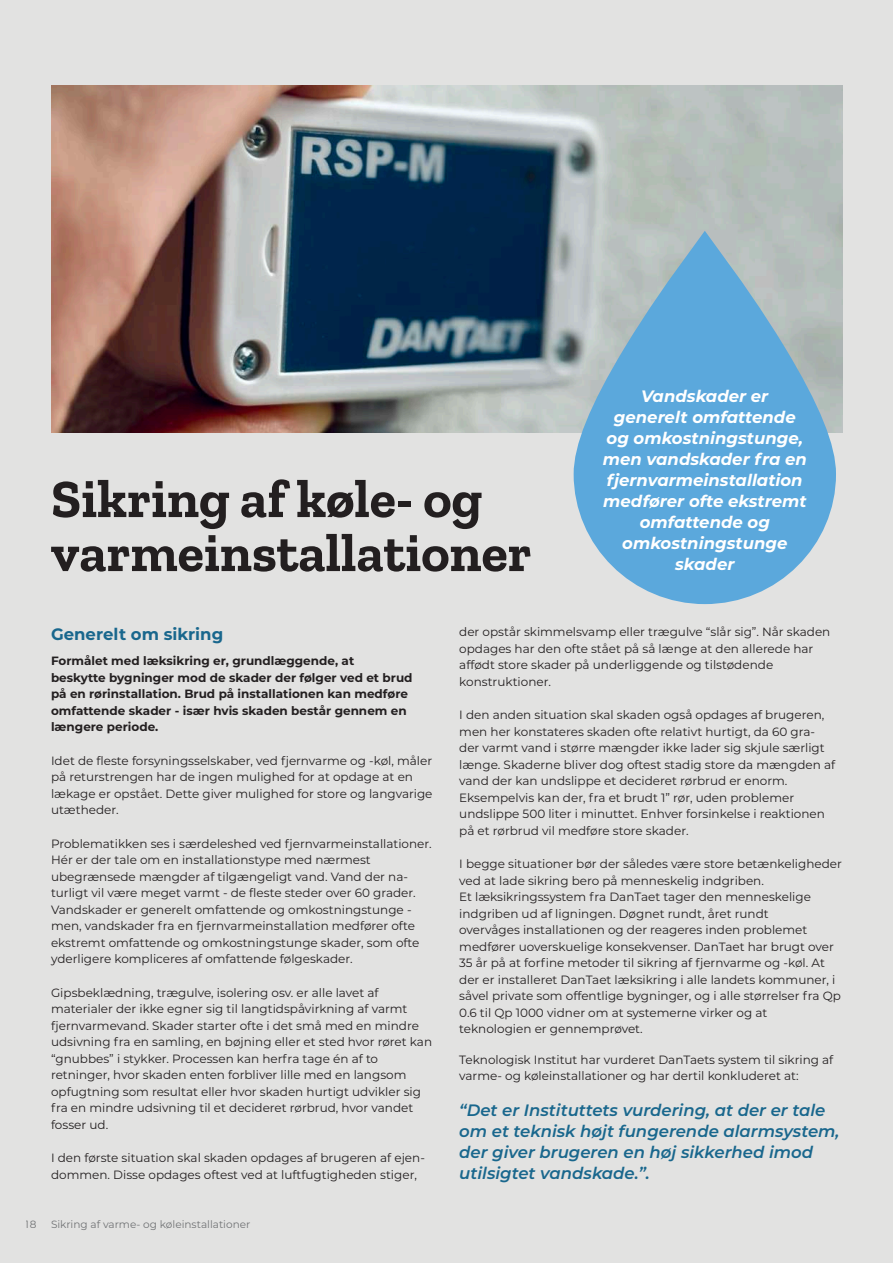
<style>
.page{position:relative;width:893px;height:1263px;background:#e2e2e1}
.page>*{position:absolute;margin:0;border:0;box-sizing:border-box;transform-origin:0 0}
.t1{font:700 54px/54px "Zilla Slab";color:#231f20}
.t2{font:italic 700 16.5px/21px "Montserrat";color:#fff;text-align:center}
.t3{font:italic 600 16.5px/21px "Montserrat";color:#19678d}
.t4{font:700 16.5px "Montserrat";color:#19678d}
.t5{font:12px/16.5px "Montserrat";color:#231f20}
.t6{font:700 12px/16.5px "Montserrat";color:#231f20}
.t7{font:10.5px "Montserrat";color:#808285}
</style>
<div class="page">
<img style="left:52px;top:86px;width:791px;height:346px">
<svg style="left:574px;top:231px;width:262px;height:373px;background:#7db2d4"></svg>
<h1 class="t1" style="left:51px;top:472px;width:482px">Sikring af køle- og varmeinstallationer</h1>
<h2 class="t2" style="left:603px;top:384px;width:206px">Vandskader er generelt omfattende og omkostningstunge, men vandskader fra en fjernvarmeinstallation medfører ofte ekstremt omfattende og omkostningstunge skader</h2>
<h2 class="t4" style="left:51px;top:623px;width:174px">Generelt om sikring</h2>
<p class="t6" style="left:51px;top:652px;width:363px">Formålet med læksikring er, grundlæggende, at<br>beskytte bygninger mod de skader der følger ved et brud på en rørinstallation. Brud på installationen kan medføre omfattende skader - især hvis skaden består gennem en længere periode.</p>
<p class="t5" style="left:51px;top:752px;width:383px">Idet de fleste forsyningsselskaber, ved fjernvarme og -køl, måler på returstrengen har de ingen mulighed for at opdage at en lækage er opstået. Dette giver mulighed for store og langvarige utætheder.</p>
<p class="t5" style="left:51px;top:835px;width:381px">Problematikken ses i særdeleshed ved fjernvarmeinstallationer.<br>Hér er der tale om en installationstype med nærmest ubegrænsede mængder af tilgængeligt vand. Vand der na&shy;turligt vil være meget varmt - de fleste steder over 60 grader.<br>Vandskader er generelt omfattende og omkostningstunge - men, vandskader fra en fjernvarmeinstallation medfører ofte ekstremt omfattende og omkostningstunge skader, som ofte yderligere kompliceres af omfattende følgeskader.</p>
<p class="t5" style="left:51px;top:984px;width:383px">Gipsbeklædning, trægulve, isolering osv. er alle lavet af materialer der ikke egner sig til langtidspåvirkning af varmt fjernvarmevand. Skader starter ofte i det små med en mindre udsivning fra en samling, en bøjning eller et sted hvor røret kan “gnubbes” i stykker. Processen kan herfra tage én af to retninger, hvor skaden enten forbliver lille med en langsom opfugtning som resultat eller hvor skaden hurtigt udvikler sig fra en mindre udsivning til et decideret rørbrud, hvor vandet fosser ud.</p>
<p class="t5" style="left:51px;top:1149px;width:375px">I den første situation skal skaden opdages af brugeren af ejen&shy;dommen. Disse opdages oftest ved at luftfugtigheden stiger,</p>
<p class="t7" style="left:26px;top:1217px;width:12px">18</p>
<p class="t7" style="left:51px;top:1217px;width:201px">Sikring af varme- og køleinstallationer</p>
<p class="t5" style="left:459px;top:623px;width:373px">der opstår skimmelsvamp eller trægulve “slår sig”. Når skaden opdages har den ofte stået på så længe at den allerede har affødt store skader på underliggende og tilstødende konstruktioner.</p>
<p class="t5" style="left:459px;top:706px;width:377px">I den anden situation skal skaden også opdages af brugeren, men her konstateres skaden ofte relativt hurtigt, da 60 gra&shy;der varmt vand i større mængder ikke lader sig skjule særligt længe. Skaderne bliver dog oftest stadig store da mængden af vand der kan undslippe et decideret rørbrud er enorm.<br>Eksempelvis kan der, fra et brudt 1” rør, uden problemer undslippe 500 liter i minuttet. Enhver forsinkelse i reaktionen på et rørbrud vil medføre store skader.</p>
<p class="t5" style="left:459px;top:855px;width:384px">I begge situationer bør der således være store betænkeligheder ved at lade sikring bero på menneskelig indgriben.<br>Et læksikringssystem fra DanTaet tager den menneskelige indgriben ud af ligningen. Døgnet rundt, året rundt<br>overvåges installationen og der reageres inden problemet medfører uoverskuelige konsekvenser. DanTaet har brugt over 35 år på at forfine metoder til sikring af fjernvarme og -køl. At der er installeret DanTaet læksikring i alle landets kommuner, i såvel private som offentlige bygninger, og i alle størrelser fra Qp 0.6 til Qp 1000 vidner om at systemerne virker og at teknologien er gennemprøvet.</p>
<p class="t5" style="left:459px;top:1051px;width:376px">Teknologisk Institut har vurderet DanTaets system til sikring af varme- og køleinstallationer og har dertil konkluderet at:</p>
<h2 class="t3" style="left:459px;top:1099px;width:382px">“Det er Instituttets vurdering, at der er tale om et teknisk højt fungerende alarmsystem, der giver brugeren en høj sikkerhed imod utilsigtet vandskade.”.</h2>
</div>
